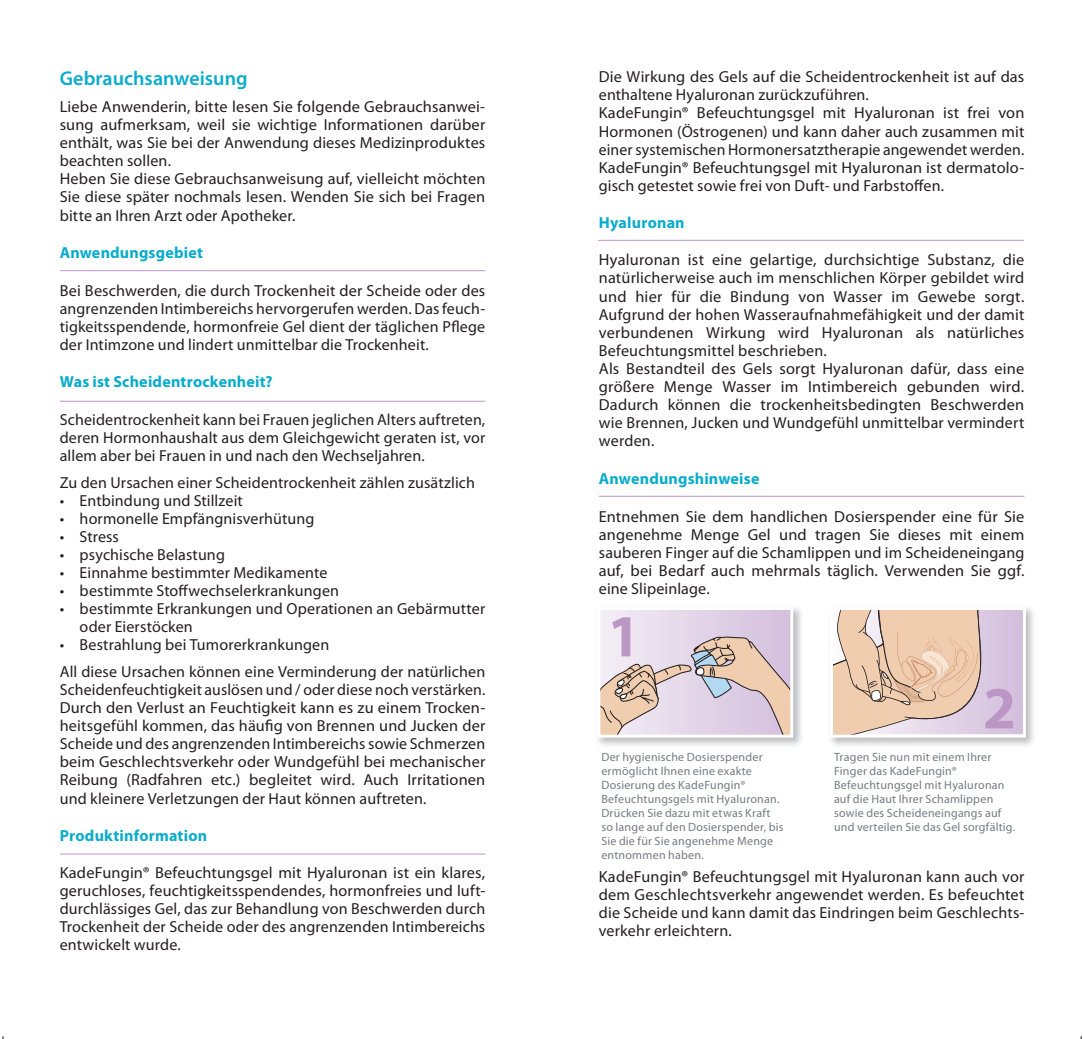
<style>
.page{position:relative;width:1083px;height:1039px;background:#fff}
.page>*{position:absolute;margin:0;border:0;box-sizing:border-box;transform-origin:0 0}
.t1{font:700 60px "Myriad Pro";color:#bc97c6}
.t2{font:600 20px "Myriad Pro";color:#08accc}
.t3{font:16px/18px "Myriad Pro";letter-spacing:.01em;color:#231f20;text-align:justify}
.t4{font:700 16px "Myriad Pro";letter-spacing:.01em;color:#08accc}
.t5{font:12px/14px "Myriad Pro";letter-spacing:.02em;color:#737d83}
</style>
<div class="page">
<hr style="left:60px;top:270px;width:425px;height:1px;background:#bc97c6">
<hr style="left:60px;top:400px;width:425px;height:1px;background:#bc97c6">
<hr style="left:598px;top:495px;width:425px;height:1px;background:#bc97c6">
<hr style="left:598px;top:240px;width:425px;height:1px;background:#bc97c6">
<hr style="left:60px;top:853px;width:425px;height:1px;background:#bc97c6">
<img style="left:598px;top:608px;width:203px;height:138px">
<div style="left:598px;top:608px;width:193px;height:127px;background:linear-gradient(to right,#f4eef6,#d3bedc)"></div>
<svg style="left:601px;top:635px;width:188px;height:98px;background:#d9c8ca"></svg>
<div style="left:597px;top:606px;width:196px;height:131px;border:3px solid #fff"></div>
<img style="left:831px;top:608px;width:202px;height:138px">
<svg style="left:833px;top:610px;width:188px;height:123px;background:#e2c6ba"></svg>
<div style="left:829px;top:606px;width:196px;height:131px;border:3px solid #fff"></div>
<p class="t2" style="left:60px;top:66px;width:189px">Gebrauchsanweisung</p>
<p class="t3" style="left:60px;top:98px;width:427px;text-align:left">Liebe Anwenderin, bitte lesen Sie folgende Gebrauchsanwei&shy;sung aufmerksam, weil sie wichtige Informationen darüber enthält, was Sie bei der Anwendung dieses Medizinproduktes beachten sollen.<br>Heben Sie diese Gebrauchsanweisung auf, vielleicht möchten Sie diese später nochmals lesen. Wenden Sie sich bei Fragen bitte an Ihren Arzt oder Apotheker.</p>
<p class="t4" style="left:60px;top:242px;width:145px">Anwendungsgebiet</p>
<p class="t3" style="left:60px;top:282px;width:427px">Bei Beschwerden, die durch Trockenheit der Scheide oder des angrenzenden Intimbereichs hervorgerufen werden. Das feuch&shy;tigkeitsspendende, hormonfreie Gel dient der täglichen Pflege der Intimzone und lindert unmittelbar die Trockenheit.</p>
<p class="t4" style="left:60px;top:371px;width:214px">Was ist Scheidentrockenheit?</p>
<p class="t3" style="left:60px;top:411px;width:427px">Scheidentrockenheit kann bei Frauen jeglichen Alters auftreten, deren Hormonhaushalt aus dem Gleichgewicht geraten ist, vor allem aber bei Frauen in und nach den Wechseljahren.</p>
<p class="t3" style="left:60px;top:474px;width:416px">Zu den Ursachen einer Scheidentrockenheit zählen zusätzlich</p>
<p class="t3" style="left:60px;top:492px;width:184px">• Entbindung und Stillzeit</p>
<p class="t3" style="left:60px;top:510px;width:256px">• hormonelle Empfängnisverhütung</p>
<p class="t3" style="left:60px;top:528px;width:61px">• Stress</p>
<p class="t3" style="left:60px;top:546px;width:167px">• psychische Belastung</p>
<p class="t3" style="left:60px;top:564px;width:269px">• Einnahme bestimmter Medikamente</p>
<p class="t3" style="left:60px;top:582px;width:281px">• bestimmte Stoffwechselerkrankungen</p>
<p class="t3" style="left:80px;top:600px;width:407px;text-indent:-20px">• bestimmte Erkrankungen und Operationen an Gebärmutter oder Eierstöcken</p>
<p class="t3" style="left:60px;top:631px;width:427px;line-height:27px">• Bestrahlung bei Tumorerkrankungen<br>All diese Ursachen können eine Verminderung der natürlichen</p>
<p class="t3" style="left:60px;top:681px;width:427px">Scheidenfeuchtigkeit auslösen und / oder diese noch verstärken.<br>Durch den Verlust an Feuchtigkeit kann es zu einem Trocken&shy;heitsgefühl kommen, das häufig von Brennen und Jucken der Scheide und des angrenzenden Intimbereichs sowie Schmerzen beim Geschlechtsverkehr oder Wundgefühl bei mechanischer Reibung (Radfahren etc.) begleitet wird. Auch Irritationen und kleinere Verletzungen der Haut können auftreten.</p>
<p class="t4" style="left:60px;top:824px;width:149px">Produktinformation</p>
<p class="t3" style="left:60px;top:864px;width:427px">KadeFungin® Befeuchtungsgel mit Hyaluronan ist ein klares, geruchloses , feuchtigkeitsspendendes, hormonfreies und luft&shy;durchlässiges Gel, das zur Behandlung von Beschwerden durch Trockenheit der Scheide oder des angrenzenden Intimbereichs entwickelt wurde.</p>
<p class="t3" style="left:598px;top:68px;width:427px;text-align:left">Die Wirkung des Gels auf die Scheidentrockenheit ist auf das enthaltene Hyaluronan zurückzuführen.<br>KadeFungin® Befeuchtungsgel mit Hyaluronan ist frei von Hormonen (Östrogenen) und kann daher auch zusammen mit einer systemischen Hormonersatztherapie angewendet werden.<br>KadeFungin® Befeuchtungsgel mit Hyaluronan ist dermatolo&shy;gisch getestet sowie frei von Duft- und Farbstoffen.</p>
<p class="t4" style="left:598px;top:212px;width:87px">Hyaluronan</p>
<p class="t3" style="left:598px;top:251px;width:427px;text-align:left">Hyaluronan ist eine gelartige, durchsichtige Substanz, die natürlicherweise auch im menschlichen Körper gebildet wird und hier für die Bindung von Wasser im Gewebe sorgt.<br>Aufgrund der hohen Wasseraufnahmefähigkeit und der damit verbundenen Wirkung wird Hyaluronan als natürliches Befeuchtungsmittel beschrieben.<br>Als Bestandteil des Gels sorgt Hyaluronan dafür, dass eine g rößere Menge Wasser im Intimbereich gebunden wird.<br>Dadurch können die trockenheitsbedingten Beschwerden wie Brennen, Jucken und Wundgefühl unmittelbar vermindert werden.</p>
<p class="t4" style="left:598px;top:467px;width:162px">Anwendungshinweise</p>
<p class="t3" style="left:598px;top:507px;width:427px">Entnehmen Sie dem handlichen Dosierspender eine für Sie angenehme Menge Gel und tragen Sie dieses mit einem sauberen Finger auf die Schamlippen und im Scheideneingang auf, bei Bedarf auch mehrmals täglich. Verwenden Sie ggf. eine Slipeinlage.</p>
<h1 class="t1" style="left:607px;top:596px;width:35px">1</h1>
<h1 class="t1" style="left:982px;top:668px;width:35px">2</h1>
<p class="t5" style="left:601px;top:749px;width:184px">Der hygienische Dosierspender ermöglicht Ihnen eine exakte<br>Dosierung des KadeFungin®<br>Befeuchtungsgels mit Hyaluronan.<br>Drücken Sie dazu mit etwas Kraft so lange auf den Dosierspender, bis<br>Sie die für Sie angenehme Menge entnommen haben.</p>
<p class="t5" style="left:833px;top:749px;width:183px">Tragen Sie nun mit einem Ihrer<br>Finger das KadeFungin®<br>Befeuchtungsgel mit Hyaluronan auf die Haut Ihrer Schamlippen sowie des Scheideneingangs auf und verteilen Sie das Gel sorgfältig.</p>
<p class="t3" style="left:598px;top:867px;width:427px">KadeFungin® Befeuchtungsgel mit Hyaluronan kann auch vor dem Geschlechtsverkehr angewendet werden. Es befeuchtet die Scheide und kann damit das Eindringen beim Geschlechts&shy;verkehr erleichtern.</p>
</div>
